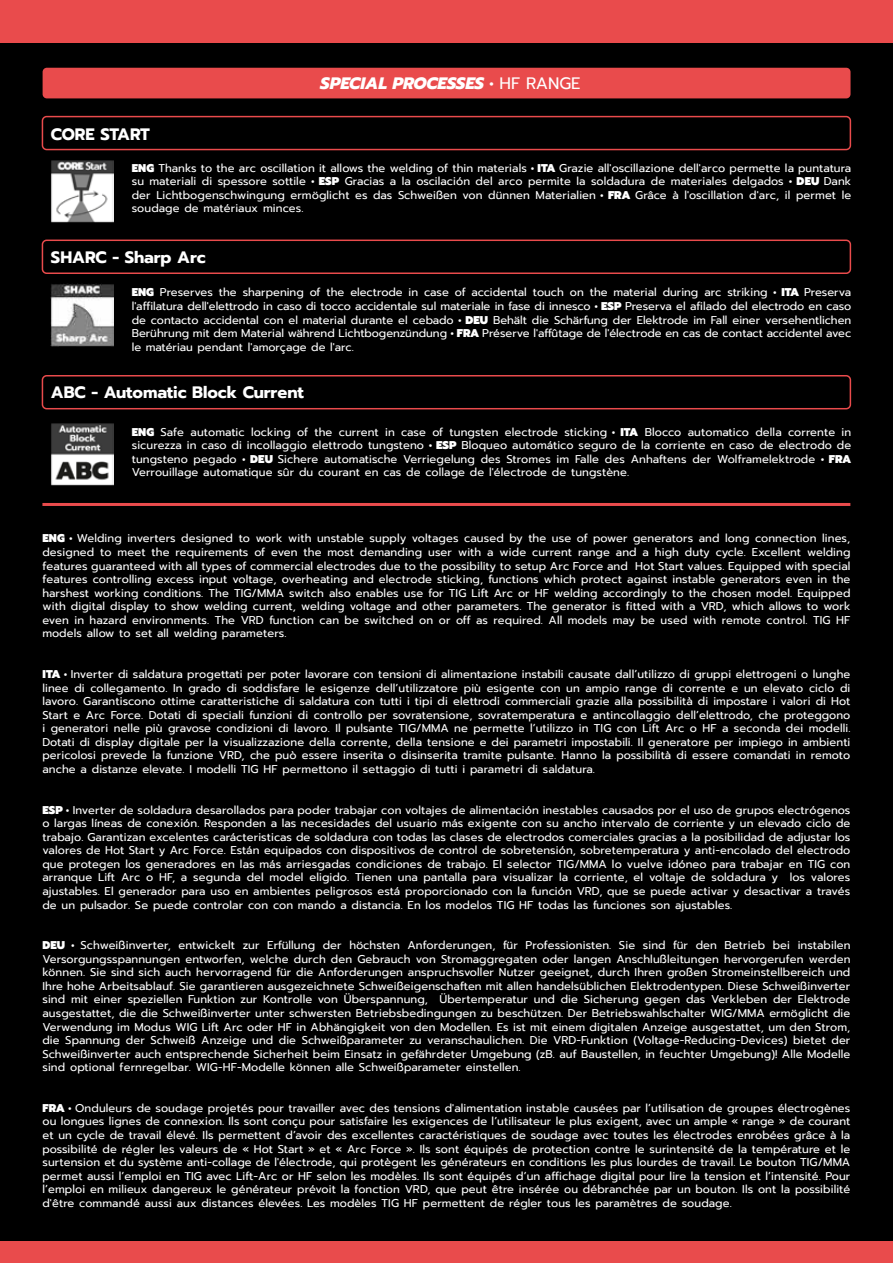
<style>
.page{position:relative;width:893px;height:1263px;background:#000}
.page>*{position:absolute;margin:0;border:0;box-sizing:border-box;transform-origin:0 0}
.t1{font:700 16.5px "Prompt";color:#fff}
.t2{font:italic 800 16.5px "Prompt";color:#fff}
.t3{font:700 16.5px "Prompt";letter-spacing:-.025em;color:#fff}
.t4{font:11.25px/13.5px "Prompt";letter-spacing:.01em;color:#fff;text-align:justify}
.s1{font-weight:700;font-style:normal}
.s2{font-weight:400;font-style:normal}
.s3{font-weight:900}
</style>
<div class="page">
<div style="left:0;top:0;width:893px;height:43px;background:#e94b4c"></div>
<div style="left:0;top:1242px;width:893px;height:21px;background:#e94b4c"></div>
<div style="left:43px;top:68px;width:807px;height:30px;background:#e94b4c;border-radius:4px"></div>
<hr style="left:42px;top:503px;width:808px;height:3px;background:#e94b4c">
<div style="left:42px;top:116px;width:809px;height:34px;border:2px solid #e94b4c;border-radius:4px"></div>
<img style="left:51px;top:160px;width:63px;height:62px">
<div style="left:42px;top:240px;width:809px;height:34px;border:2px solid #e94b4c;border-radius:4px"></div>
<img style="left:51px;top:284px;width:63px;height:62px">
<div style="left:42px;top:375px;width:809px;height:34px;border:2px solid #e94b4c;border-radius:4px"></div>
<img style="left:51px;top:423px;width:63px;height:63px">
<h1 class="t3" style="left:51px;top:121px;width:101px">CORE START</h1>
<h1 class="t2" style="left:320px;top:71px;width:262px">SPECIAL PROCESSES <span class="s1">•</span> <span class="s2">HF RANGE</span></h1>
<p class="t4" style="left:132px;top:161px;width:721px"><span class="s3">ENG</span> Thanks to the arc oscillation it allows the welding of thin materials <span class="s3">• ITA</span> Grazie all'oscillazione dell'arco permette la puntatura su materiali di spessore sottile <span class="s3">• ESP</span> Gracias a la oscilación del arco permite la soldadura de materiales delgados <span class="s3">• DEU</span> Dank der Lichtbogenschwingung ermöglicht es das Schweißen von dünnen Materialien <span class="s3">• FRA</span> Grâce à l'oscillation d'arc, il permet le soudage de matériaux minces.</p>
<h1 class="t1" style="left:51px;top:245px;width:156px">SHARC - Sharp Arc</h1>
<p class="t4" style="left:132px;top:286px;width:721px"><span class="s3">ENG</span> Preserves the sharpening of the electrode in case of accidental touch on the material during arc striking <span class="s3">• ITA</span> Preserva l'affilatura dell'elettrodo in caso di tocco accidentale sul materiale in fase di innesco <span class="s3">• ESP</span> Preserva el afilado del electrodo en caso de contacto accidental con el material durante el cebado <span class="s3">• DEU</span> Behält die Schärfung der Elektrode im Fall einer versehentlichen Berührung mit dem Material während Lichtbogenzündung <span class="s3">• FRA</span> Préserve l'affûtage de l'électrode en cas de contact accidentel avec le matériau pendant l'amorçage de l'arc.</p>
<h1 class="t1" style="left:51px;top:379px;width:254px">ABC - Automatic Block Current</h1>
<p class="t4" style="left:132px;top:425px;width:721px"><span class="s3">ENG</span> Safe automatic locking of the current in case of tungsten electrode sticking <span class="s3">• ITA</span> Blocco automatico della corrente in sicurezza in caso di incollaggio elettrodo tungsteno <span class="s3">• ESP</span> Bloqueo automático seguro de la corriente en caso de electrodo de tungsteno pegado <span class="s3">• DEU</span> Sichere automatische Verriegelung des Stromes im Falle des Anhaftens der Wolframelektrode <span class="s3">• FRA </span>Verrouillage automatique sûr du courant en cas de collage de l'électrode de tungstène.</p>
<p class="t4" style="left:42px;top:532px;width:809px"><span class="s3">ENG •</span> Welding inverters designed to work with unstable supply voltages caused by the use of power generators and long connection lines, designed to meet the requirements of even the most demanding user with a wide current range and a high duty cycle. Excellent welding features guaranteed with all types of commercial electrodes due to the possibility to setup Arc Force and Hot Start values. Equipped with special features controlling excess input voltage, overheating and electrode sticking, functions which protect against instable generators even in the harshest working conditions. The TIG/MMA switch also enables use for TIG Lift Arc or HF welding accordingly to the chosen model. Equipped with digital display to show welding current, welding voltage and other parameters. The generator is fitted with a VRD, which allows to work even in hazard environments. The VRD function can be switched on or off as required. All models may be used with remote control. TIG HF models allow to set all welding parameters.</p>
<p class="t4" style="left:42px;top:667px;width:809px"><span class="s3">ITA •</span> Inverter di saldatura progettati per poter lavorare con tensioni di alimentazione instabili causate dall’utilizzo di gruppi elettrogeni o lunghe linee di collegamento. In grado di soddisfare le esigenze dell’utilizzatore più esigente con un ampio range di corrente e un elevato ciclo di lavoro. Garantiscono ottime caratteristiche di saldatura con tutti i tipi di elettrodi commerciali grazie alla possibilità di impostare i valori di Hot Start e Arc Force. Dotati di speciali funzioni di controllo per sovratensione, sovratemperatura e antincollaggio dell’elettrodo, che proteggono i generatori nelle più gravose condizioni di lavoro. Il pulsante TIG/MMA ne permette l’utilizzo in TIG con Lift Arc o HF a seconda dei modelli.<br>Dotati di display digitale per la visualizzazione della corrente, della tensione e dei parametri impostabili. Il generatore per impiego in ambienti pericolosi prevede la funzione VRD, che può essere inserita o disinserita tramite pulsante. Hanno la possibilità di essere comandati in remoto anche a distanze elevate. I modelli TIG HF permettono il settaggio di tutti i parametri di saldatura.</p>
<p class="t4" style="left:42px;top:803px;width:809px"><span class="s3">ESP •</span> Inverter de soldadura desarollados para poder trabajar con voltajes de alimentación inestables causados por el uso de grupos electrógenos o largas líneas de conexión. Responden a las necesidades del usuario más exigente con su ancho intervalo de corriente y un elevado ciclo de trabajo. Garantizan excelentes carácteristicas de soldadura con todas las clases de electrodos comerciales gracias a la posibilidad de adjustar los valores de Hot Start y Arc Force. Están equipados con dispositivos de control de sobretensión, sobretemperatura y anti-encolado del electrodo que protegen los generadores en las más arriesgadas condiciones de trabajo. El selector TIG/MMA lo vuelve idóneo para trabajar en TIG con arranque Lift Arc o HF, a segunda del model eligido. Tienen una pantalla para visualizar la corriente, el voltaje de soldadura y los valores ajustables. El generador para uso en ambientes peligrosos está proporcionado con la función VRD, que se puede activar y desactivar a través de un pulsador. Se puede controlar con con mando a distancia. En los modelos TIG HF todas las funciones son ajustables.</p>
<p class="t4" style="left:42px;top:938px;width:809px"><span class="s3">DEU •</span> Schweißinverter, entwickelt zur Erfüllung der höchsten Anforderungen, für Professionisten. Sie sind für den Betrieb bei instabilen Versorgungsspannungen entworfen, welche durch den Gebrauch von Stromaggregaten oder langen Anschlußleitungen hervorgerufen werden können. Sie sind sich auch hervorragend für die Anforderungen anspruchsvoller Nutzer geeignet, durch Ihren großen Stromeinstellbereich und Ihre hohe Arbeitsablauf. Sie garantieren ausgezeichnete Schweißeigenschaften mit allen handelsüblichen Elektrodentypen. Diese Schweißinverter sind mit einer speziellen Funktion zur Kontrolle von Überspannung, Übertemperatur und die Sicherung gegen das Verkleben der Elektrode ausgestattet, die die Schweißinverter unter schwersten Betriebsbedingungen zu beschützen. Der Betriebswahlschalter WIG/MMA ermöglicht die Verwendung im Modus WIG Lift Arc oder HF in Abhängigkeit von den Modellen. Es ist mit einem digitalen Anzeige ausgestattet, um den Strom, die Spannung der Schweiß Anzeige und die Schweißparameter zu veranschaulichen. Die VRD-Funktion (Voltage-Reducing-Devices) bietet der Schweißinverter auch entsprechende Sicherheit beim Einsatz in gefährdeter Umgebung (zB. auf Baustellen, in feuchter Umgebung)! Alle Modelle sind optional fernregelbar. WIG-HF-Modelle können alle Schweißparameter einstellen.</p>
<p class="t4" style="left:42px;top:1101px;width:809px"><span class="s3">FRA •</span> Onduleurs de soudage projetés pour travailler avec des tensions d'alimentation instable causées par l’utilisation de groupes électrogènes ou longues lignes de connexion. Ils sont conçu pour satisfaire les exigences de l’utilisateur le plus exigent, avec un ample « range » de courant et un cycle de travail élevé. Ils permettent d’avoir des excellentes caractéristiques de soudage avec toutes les électrodes enrobées grâce à la possibilité de régler les valeurs de « Hot Start » et « Arc Force ». Ils sont équipés de protection contre le surintensité de la température et le surtension et du système anti-collage de l'électrode, qui protègent les générateurs en conditions les plus lourdes de travail. Le bouton TIG/MMA permet aussi l’emploi en TIG avec Lift-Arc or HF selon les modèles. Ils sont équipés d’un affichage digital pour lire la tension et l’intensité. Pour l’emploi en milieux dangereux le générateur prévoit la fonction VRD, que peut être insérée ou débranchée par un bouton. Ils ont la possibilité d'être commandé aussi aux distances élevées. Les modèles TIG HF permettent de régler tous les paramètres de soudage.</p>
</div>
